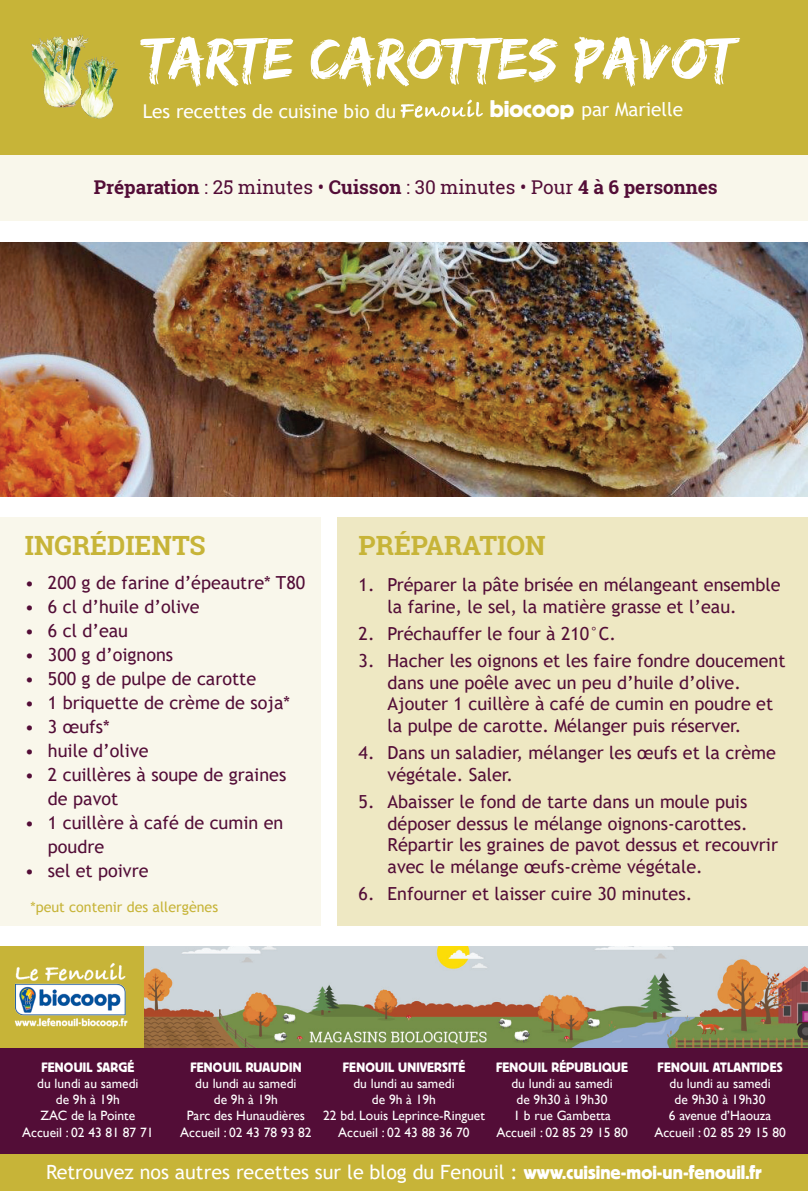
<style>
.page{position:relative;width:808px;height:1191px;background:#fff}
.page>*{position:absolute;margin:0;border:0;box-sizing:border-box;transform-origin:0 0}
.t1{font:60.6px "Edo SZ";color:#fff}
.t2{font:700 26.4px "Roboto Slab";color:#c7b438}
.t3{font:19.6px "Trebuchet MS";color:#fff}
.t4{font:700 19px "Roboto Slab";color:#530d37}
.t5{font:19px "Trebuchet MS";color:#fff}
.t6{font:18px/21.6px "Trebuchet MS";color:#530d37}
.t7{font:14.2px "Trebuchet MS";color:#c7b438}
.t8{font:13.4px/16.2px "Gill Sans";color:#fff;text-align:center}
.t9{font:13.4px "Block BE Regular";letter-spacing:.02em;color:#fff}
.s1{font-family:"Block BE";font-size:24px}
.s2{font-weight:400}
.s3{font-family:"Block BE Regular"}
</style>
<div class="page">
<div style="left:0;top:1026px;width:808px;height:128px;background:#530d37"></div>
<img style="left:143px;top:946px;width:665px;height:101px">
<div style="left:0;top:1154px;width:808px;height:37px;background:#c7b438"></div>
<div style="left:0;top:130px;width:808px;height:91px;background:#f9f7eb"></div>
<div style="left:0;top:0;width:808px;height:154px;background:#c7b438"></div>
<div style="left:0;top:517px;width:320px;height:408px;background:#f9f7eb"></div>
<div style="left:337px;top:517px;width:471px;height:408px;background:#eee8c3"></div>
<svg style="left:400px;top:100px;width:83px;height:18px"></svg>
<img style="left:31px;top:35px;width:87px;height:84px">
<img style="left:0;top:242px;width:808px;height:254px">
<div style="left:0;top:946px;width:143px;height:101px;background:#c7b438"></div>
<img style="left:15px;top:963px;width:113px;height:65px">
<h1 class="t1" style="left:143px;top:23px;width:594px">Tarte carottes pavot</h1>
<p class="t5" style="left:143px;top:99px;width:255px">Les recettes de cuisine bio du</p>
<p class="t5" style="left:490px;top:97px;width:195px"><span class="s1">biocoop</span> par Marielle</p>
<p class="t4" style="left:94px;top:174px;width:625px">Préparation <span class="s2">: 25 minutes •</span> Cuisson <span class="s2">: 30 minutes • Pour</span> 4 à 6 personnes</p>
<h2 class="t2" style="left:25px;top:527px;width:182px">INGRÉDIENTS</h2>
<p class="t6" style="left:25px;top:572px;width:282px">• 200 g de farine d’épeautre* T80</p>
<p class="t6" style="left:25px;top:596px;width:176px">• 6 cl d’huile d’olive</p>
<p class="t6" style="left:25px;top:620px;width:105px">• 6 cl d’eau</p>
<p class="t6" style="left:25px;top:644px;width:150px">• 300 g d’oignons</p>
<p class="t6" style="left:25px;top:668px;width:233px">• 500 g de pulpe de carotte</p>
<p class="t6" style="left:25px;top:692px;width:267px">• 1 briquette de crème de soja*</p>
<p class="t6" style="left:25px;top:716px;width:86px">• 3 œufs*</p>
<p class="t6" style="left:25px;top:740px;width:125px">• huile d’olive</p>
<p class="t6" style="left:48px;top:762px;width:240px;line-height:24px;text-indent:-23px">• 2 cuillères à soupe de graines de pavot</p>
<p class="t6" style="left:48px;top:810px;width:237px;line-height:24px;text-indent:-23px">• 1 cuillère à café de cumin en poudre</p>
<p class="t6" style="left:25px;top:860px;width:125px">• sel et poivre</p>
<p class="t7" style="left:30px;top:898px;width:189px">*peut contenir des allergènes</p>
<h2 class="t2" style="left:359px;top:527px;width:188px">PRÉPARATION</h2>
<p class="t6" style="left:387px;top:573px;width:395px;text-indent:-29px">1. Préparer la pâte brisée en mélangeant ensemble la farine, le sel, la matière grasse et l’eau.</p>
<p class="t6" style="left:359px;top:622px;width:259px">2. Préchauffer le four à 210°C.</p>
<p class="t6" style="left:387px;top:650px;width:399px;text-indent:-29px">3. Hacher les oignons et les faire fondre doucement dans une poêle avec un peu d’huile d’olive.<br>Ajouter 1 cuillère à café de cumin en poudre et la pulpe de carotte. Mélanger puis réserver.</p>
<p class="t6" style="left:387px;top:742px;width:390px;text-indent:-29px">4. Dans un saladier, mélanger les œufs et la crème végétale. Saler.</p>
<p class="t6" style="left:387px;top:791px;width:392px;text-indent:-29px">5. Abaisser le fond de tarte dans un moule puis déposer dessus le mélange oignons-carottes.<br>Répartir les graines de pavot dessus et recouvrir avec le mélange œufs-crème végétale.</p>
<p class="t6" style="left:359px;top:883px;width:335px">6. Enfourner et laisser cuire 30 minutes.</p>
<p class="t9" style="left:41px;top:1059px;width:95px">FENOUIL SARGÉ</p>
<p class="t8" style="left:22px;top:1075px;width:133px">du lundi au samedi<br>de 9h à 19h<br>ZAC de la Pointe<br>Accueil : 02 43 81 87 71</p>
<p class="t9" style="left:496px;top:1059px;width:133px">FENOUIL RÉPUBLIQUE</p>
<p class="t8" style="left:496px;top:1075px;width:133px">du lundi au samedi<br>de 9h30 à 19h30<br>1 b rue Gambetta<br>Accueil : 02 85 29 15 80</p>
<p class="t3" style="left:46px;top:1159px;width:717px">Retrouvez nos autres recettes sur le blog du Fenouil : <span class="s3">www.cuisine-moi-un-fenouil.fr</span></p>
<p class="t9" style="left:343px;top:1059px;width:124px">FENOUIL UNIVERSITÉ</p>
<p class="t8" style="left:323px;top:1075px;width:163px">du lundi au samedi<br>de 9h à 19h<br>22 bd. Louis Leprince-Ringuet<br>Accueil : 02 43 88 36 70</p>
<p class="t9" style="left:657px;top:1059px;width:127px">FENOUIL ATLANTIDES</p>
<p class="t8" style="left:654px;top:1075px;width:133px">du lundi au samedi<br>de 9h30 à 19h30<br>6 avenue d’Haouza<br>Accueil : 02 85 29 15 80</p>
<p class="t9" style="left:190px;top:1059px;width:113px">FENOUIL RUAUDIN</p>
<p class="t8" style="left:180px;top:1075px;width:133px">du lundi au samedi<br>de 9h à 19h<br>Parc des Hunaudières<br>Accueil : 02 43 78 93 82</p>
</div>
